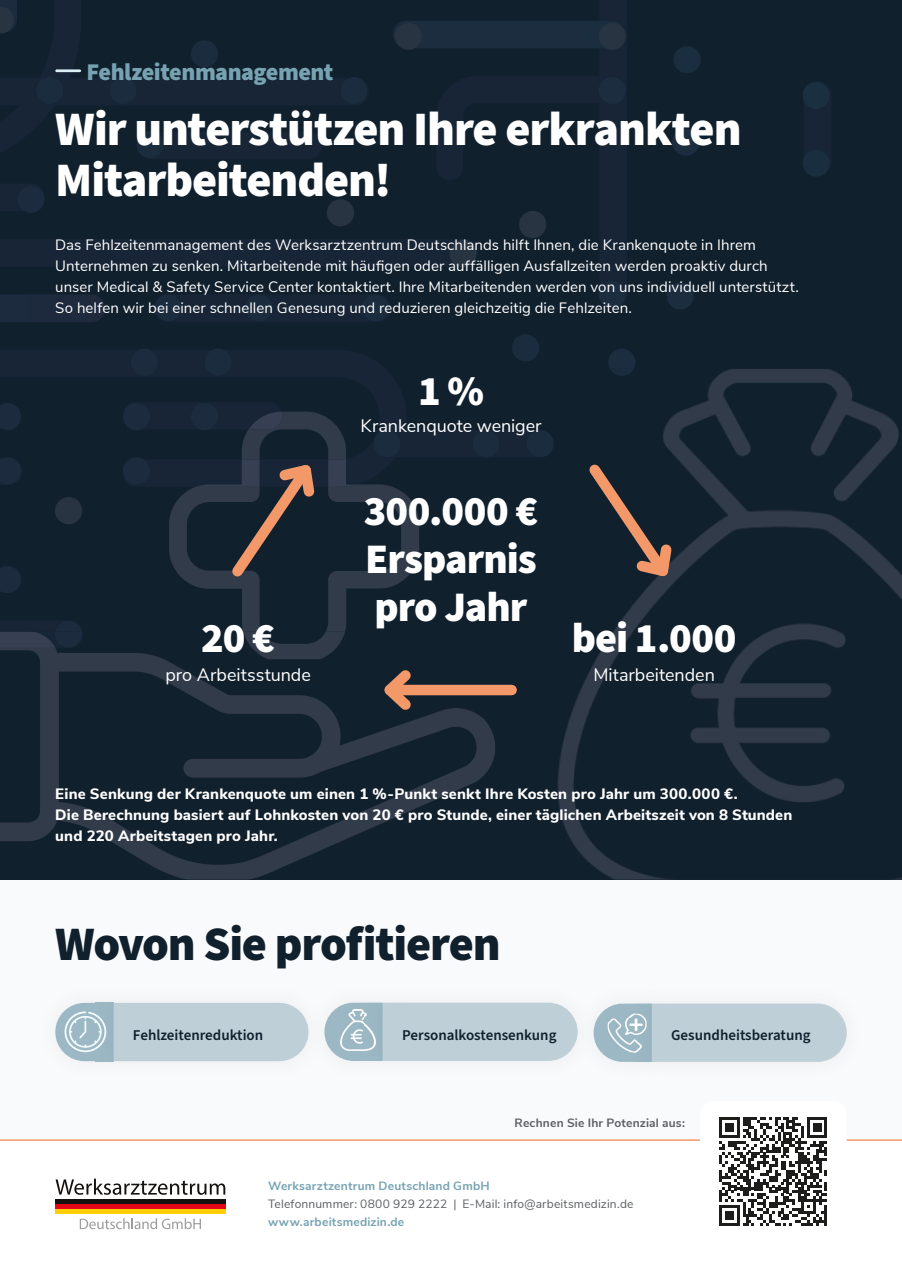
<style>
.page{position:relative;width:902px;height:1272px;background:#fff}
.page>*{position:absolute;margin:0;border:0;box-sizing:border-box;transform-origin:0 0}
.t1{font:900 48px/51px "Source Sans Pro";letter-spacing:-.025em;color:#fff}
.t2{font:900 48px "Source Sans Pro";letter-spacing:-.025em;color:#11202d}
.t3{font:900 42px/48px "Source Sans Pro";letter-spacing:-.025em;color:#fff;text-align:justify}
.t4{font:900 24px "Source Sans Pro";letter-spacing:-.02em;color:#76a2b1}
.t5{font:18px "Nunito Sans";color:#fff}
.t6{font:15px/21px "Nunito Sans";letter-spacing:.005em;color:#fff}
.t7{font:800 15px/21px "Nunito Sans";letter-spacing:.01em;color:#fff}
.t8{font:600 15px "Source Sans Pro";color:#11202d}
.t9{font:12px "Nunito Sans";letter-spacing:.015em;color:#5c6062}
.t10{font:700 12px "Nunito Sans";letter-spacing:.02em;color:#76a3b2}
.t11{font:700 12px "Nunito Sans";letter-spacing:.015em;color:#5c6062}
</style>
<div class="page">
<div style="left:0;top:879px;width:901px;height:261px;background:#f9fafb"></div>
<div style="left:0;top:0;width:901px;height:879px;background:#11202d"></div>
<img style="left:558px;top:369px;width:343px;height:510px">
<svg style="left:123px;top:350px;width:109px;height:134px"></svg>
<svg style="left:0;top:403px;width:21px;height:27px"></svg>
<svg style="left:204px;top:349px;width:14px;height:12px"></svg>
<svg style="left:131px;top:349px;width:27px;height:27px"></svg>
<svg style="left:0;top:458px;width:21px;height:26px"></svg>
<svg style="left:0;top:566px;width:21px;height:27px"></svg>
<svg style="left:56px;top:621px;width:26px;height:10px"></svg>
<div style="left:666px;top:282px;width:27px;height:27px;background:#1b2d3f;border-radius:14px"></div>
<div style="left:512px;top:334px;width:27px;height:27px;background:#1b2c3f;border-radius:14px"></div>
<div style="left:472px;top:430px;width:82px;height:27px;background:#19293b"></div>
<svg style="left:608px;top:362px;width:14px;height:14px"></svg>
<div style="left:672px;top:129px;width:27px;height:27px;background:#1b2d3f;border-radius:14px"></div>
<div style="left:673px;top:46px;width:27px;height:27px;background:#1a2e3f;border-radius:14px"></div>
<svg style="left:803px;top:82px;width:27px;height:94px"></svg>
<div style="left:55px;top:497px;width:27px;height:27px;background:#293443;border-radius:50%"></div>
<svg style="left:0;top:0;width:626px;height:322px"></svg>
<img style="left:0;top:648px;width:495px;height:231px">
<img style="left:0;top:631px;width:55px;height:17px">
<img style="left:55px;top:631px;width:27px;height:17px">
<svg style="left:169px;top:411px;width:250px;height:220px"></svg>
<svg style="left:123px;top:402px;width:159px;height:28px"></svg>
<img style="left:243px;top:631px;width:102px;height:28px">
<hr style="left:55px;top:69px;width:26px;height:3px;background:#dceff5">
<img style="left:96px;top:994px;width:35px;height:76px">
<svg style="left:55px;top:1002px;width:253px;height:59px;background:#bdced7"></svg>
<img style="left:400px;top:1060px;width:155px;height:1px">
<img style="left:365px;top:1060px;width:35px;height:1px">
<svg style="left:324px;top:1002px;width:253px;height:58px;background:#bccdd6"></svg>
<img style="left:669px;top:1027px;width:178px;height:35px">
<img style="left:634px;top:1061px;width:35px;height:1px">
<svg style="left:593px;top:1003px;width:253px;height:58px;background:#bdced7"></svg>
<img style="left:634px;top:1013px;width:12px;height:21px">
<img style="left:607px;top:1018px;width:27px;height:34px">
<img style="left:634px;top:1034px;width:7px;height:18px">
<img style="left:625px;top:1018px;width:16px;height:16px">
<svg style="left:196px;top:455px;width:160px;height:131px"></svg>
<svg style="left:580px;top:455px;width:98px;height:130px"></svg>
<div style="left:390px;top:684px;width:121px;height:11px;background:#f39869"></div>
<svg style="left:374px;top:660px;width:46px;height:59px"></svg>
<svg style="left:80px;top:1218px;width:121px;height:11px"></svg>
<div style="left:55px;top:1198px;width:170px;height:5px;background:#14110e"></div>
<div style="left:55px;top:1203px;width:170px;height:5px;background:#e30614"></div>
<div style="left:55px;top:1208px;width:170px;height:5px;background:#ffcf05"></div>
<svg style="left:56px;top:1178px;width:169px;height:16px"></svg>
<hr style="left:0;top:1139px;width:901px;height:1px;background:#f39869">
<svg style="left:699px;top:1117px;width:147px;height:109px"></svg>
<hr style="left:824px;top:1204px;width:3px;height:21px;background:#1d1d1b">
<h3 class="t4" style="left:86px;top:55px;width:248px">Fehlzeitenmanagement</h3>
<h1 class="t1" style="left:55px;top:104px;width:687px">Wir unterstützen Ihre erkrankten<br>Mitarbeitenden!</h1>
<p class="t6" style="left:55px;top:234px;width:745px">Das Fehlzeitenmanagement des Werksarztzentrum Deutschlands hilft Ihnen, die Krankenquote in Ihrem Unternehmen zu senken. Mitarbeitende mit häufigen oder auffälligen Ausfallzeiten werden proaktiv durch unser Medical &amp; Safety Service Center kontaktiert. Ihre Mitarbeitenden werden von uns individuell unterstützt.<br>So helfen wir bei einer schnellen Genesung und reduzieren gleichzeitig die Fehlzeiten.</p>
<h2 class="t3" style="left:201px;top:615px;width:75px">20 €</h2>
<h2 class="t3" style="left:418px;top:368px;width:67px">1 %</h2>
<p class="t5" style="left:360px;top:413px;width:183px">Krankenquote weniger</p>
<h2 class="t3" style="left:364px;top:488px;width:176px">300.000 € Ersparnis pro Jahr</h2>
<h2 class="t3" style="left:571px;top:615px;width:166px">bei 1.000</h2>
<p class="t5" style="left:165px;top:661px;width:147px">pro Arbeitsstunde</p>
<p class="t5" style="left:593px;top:661px;width:123px">Mitarbeitenden</p>
<p class="t7" style="left:55px;top:782px;width:738px">Eine Senkung der Krankenquote um einen 1 %-Punkt senkt Ihre Kosten pro Jahr um 300.000 €.<br>Die Berechnung basiert auf Lohnkosten von 20 € pro Stunde, einer täglichen Arbeitszeit von 8 Stunden und 220 Arbeitstagen pro Jahr.</p>
<h1 class="t2" style="left:55px;top:910px;width:447px">Wovon Sie profitieren</h1>
<p class="t8" style="left:133px;top:1024px;width:132px">Fehlzeitenreduktion</p>
<p class="t8" style="left:402px;top:1024px;width:156px">Personalkostensenkung</p>
<p class="t8" style="left:628px;top:1024px;width:184px"><sup>+</sup> Gesundheitsberatung</p>
<p class="t11" style="left:514px;top:1114px;width:172px">Rechnen Sie Ihr Potenzial aus:</p>
<p class="t10" style="left:268px;top:1177px;width:223px">Werksarztzentrum Deutschland GmbH</p>
<p class="t9" style="left:268px;top:1195px;width:367px">Telefonnummer: 0800 929 2222 | E-Mail: info@arbeitsmedizin.de</p>
<p class="t10" style="left:268px;top:1213px;width:138px">www.arbeitsmedizin.de</p>
</div>
